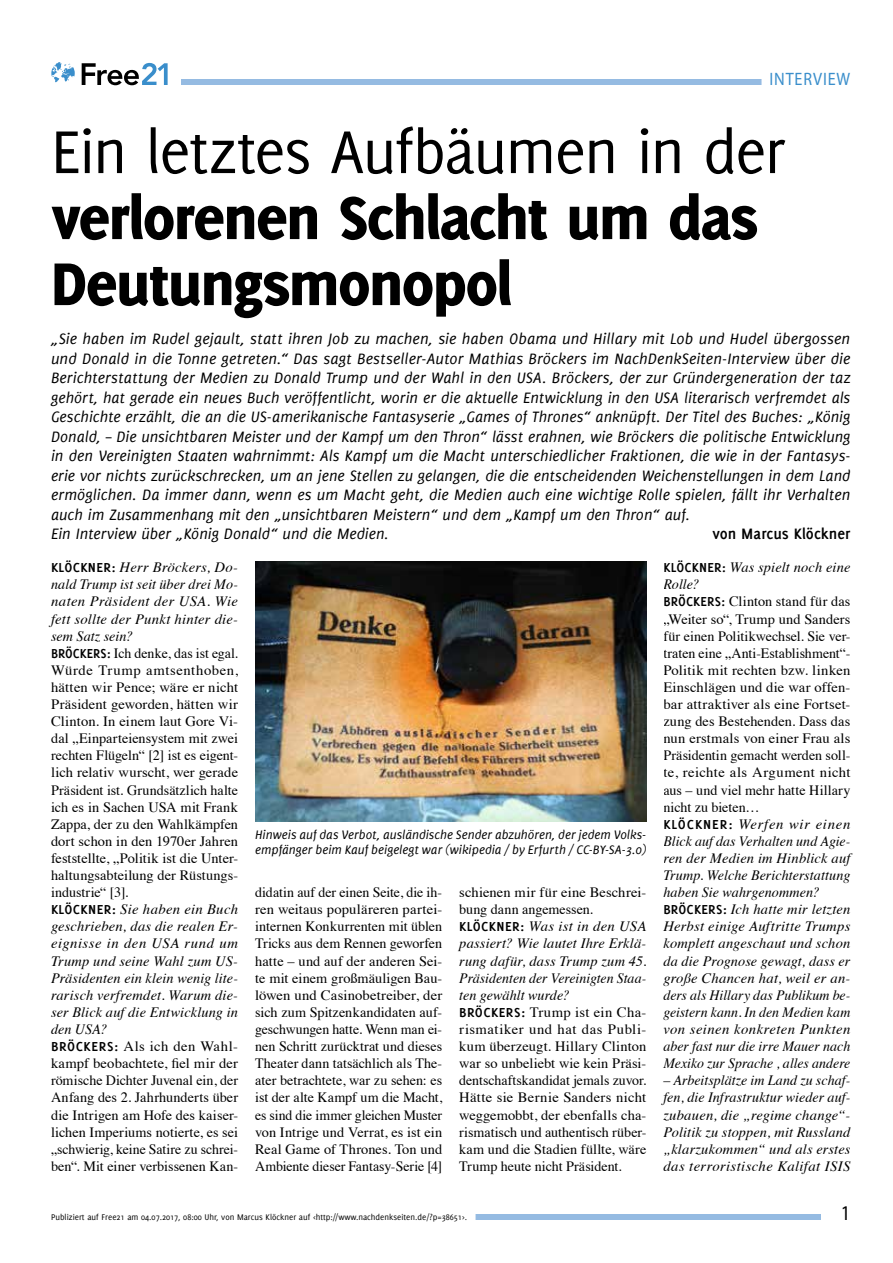
<style>
.page{position:relative;width:893px;height:1263px;background:#fff}
.page>*{position:absolute;margin:0;border:0;box-sizing:border-box;transform-origin:0 0}
.t1{font:800 66px/66px "Delicious";letter-spacing:-.02em;color:#000}
.t2{font:66px "Delicious";letter-spacing:-.025em;color:#000}
.t3{font:21px "Myriad Pro";color:#000;scale:.9 1}
.t4{font:18px "Myriad Pro";letter-spacing:.05em;color:#3a8ecb;scale:.9 1}
.t5{font:italic 16.5px/19.5px "Delicious";letter-spacing:.005em;color:#000}
.t6{font:700 16.5px "Delicious";color:#000}
.t7{font:14.25px/17.1px "Times";letter-spacing:.005em;color:#000}
.t8{font:italic 14.25px/17.1px "Times";letter-spacing:.01em;color:#000}
.t9{font:italic 13.5px/15px "Delicious";letter-spacing:.005em;color:#000}
.t10{font:9px "Delicious";color:#000}
.s1{font-family:"Delicious";font-weight:700}
.s2{font-style:italic}
.s3{font-family:"Delicious";font-weight:700;font-style:normal}
.s4{font-style:normal}
</style>
<div class="page">
<div style="left:181px;top:79px;width:669px;height:6px;background:#95bbe2"></div>
<div style="left:55px;top:1214px;width:766px;height:6px;background:#95bbe2"></div>
<div style="left:43px;top:1212px;width:433px;height:12px;background:#fff"></div>
<div style="left:761px;top:74px;width:98px;height:15px;background:#fff"></div>
<svg style="left:82px;top:63px;width:86px;height:22px"></svg>
<svg style="left:51px;top:62px;width:24px;height:20px"></svg>
<img style="left:255px;top:561px;width:391px;height:260px">
<p class="t4" style="left:769px;top:68px;width:91px">INTERVIEW</p>
<h1 class="t2" style="left:51px;top:114px;width:736px">Ein letztes Aufbäumen in der</h1>
<h1 class="t1" style="left:51px;top:184px;width:708px">verlorenen Schlacht um das<br>Deutungsmonopol</h1>
<p class="t5" style="left:51px;top:329px;width:801px">„Sie haben im Rudel gejault, statt ihren Job zu machen, sie haben Obama und Hillary mit Lob und Hudel übergossen und Donald in die Tonne getreten.“ Das sagt Bestseller-Autor Mathias Bröckers im NachDenkSeiten-Interview über die Berichterstattung der Medien zu Donald Trump und der Wahl in den USA. Bröckers, der zur Gründergeneration der taz gehört, hat gerade ein neues Buch veröffentlicht, worin er die aktuelle Entwicklung in den USA literarisch verfremdet als Geschichte erzählt, die an die US-amerikanische Fantasyserie „Games of Thrones“ anknüpft. Der Titel des Buches: „König Donald, – Die unsichtbaren Meister und der Kampf um den Thron“ lässt erahnen, wie Bröckers die politische Entwicklung in den Vereinigten Staaten wahrnimmt: Als Kampf um die Macht unterschiedlicher Fraktionen, die wie in der Fantasys&shy;erie vor nichts zurückschrecken, um an jene Stellen zu gelangen, die die entscheidenden Weichenstellungen in dem Land ermöglichen. Da immer dann, wenn es um Macht geht, die Medien auch eine wichtige Rolle spielen, fällt ihr Verhalten auch im Zusammenhang mit den „unsichtbaren Meistern“ und dem „Kampf um den Thron“ auf.<br>Ein Interview über „König Donald“ und die Medien.</p>
<p class="t6" style="left:712px;top:524px;width:140px">von Marcus Klöckner</p>
<p class="t7" style="left:51px;top:558px;width:189px"><span class="s1">KLÖCKNER:</span> <span class="s2">Herr Bröckers, Do&shy;nald Trump ist seit über drei Mo&shy;naten Präsident der USA. Wie fett sollte der Punkt hinter die&shy;sem Satz sein?<br></span><span class="s1">BRÖCKERS:</span> Ich denke, das ist egal.<br>Würde Trump amtsenthoben, hätten wir Pence; wäre er nicht<br>Präsident geworden, hätten wir<br>Clinton. In einem laut Gore Vi&shy;dal „Einparteiensystem mit zwei rechten Flügeln“ [2] ist es eigent&shy;lich relativ wurscht, wer gerade<br>Präsident ist. Grundsätzlich halte ich es in Sachen USA mit Frank<br>Zappa, der zu den Wahlkämpfen dort schon in den 1970er Jahren feststellte, „Politik ist die Unter&shy;haltungsabteilung der Rüstungs&shy;industrie“ [3].<br><span class="s1">KLÖCKNER:</span> <span class="s2">Sie haben ein Buch geschrieben, das die realen Er&shy;eignisse in den USA rund um<br>Trump und seine Wahl zum US-<br>Präsidenten ein klein wenig lite&shy;rarisch verfremdet. Warum die&shy;ser Blick auf die Entwicklung in den USA?<br></span><span class="s1">BRÖCKERS:</span> Als ich den Wahl&shy;kampf beobachtete, fiel mir der römische Dichter Juvenal ein, der<br>Anfang des 2. Jahrhunderts über die Intrigen am Hofe des kaiser&shy;lichen Imperiums notierte, es sei „schwierig, keine Satire zu schrei&shy;ben“. Mit einer verbissenen Kan-</p>
<p class="t9" style="left:255px;top:827px;width:393px">Hinweis auf das Verbot, ausländische Sender abzuhören, der jedem Volks&shy;empfänger beim Kauf beigelegt war (wikipedia / by Erfurth / CC-BY-SA-3.0)</p>
<p class="t7" style="left:255px;top:883px;width:189px;text-align:justify">didatin auf der einen Seite, die ih&shy;ren weitaus populäreren partei&shy;internen Konkurrenten mit üblen Tricks aus dem Rennen geworfen hatte – und auf der anderen Sei&shy;te mit einem großmäuligen Bau&shy;löwen und Casinobetreiber, der sich zum Spitzenkandidaten auf&shy;geschwungen hatte. Wenn man ei&shy;nen Schritt zurücktrat und dieses Theater dann tatsächlich als The&shy;ater betrachtete, war zu sehen: es ist der alte Kampf um die Macht, es sind die immer gleichen Muster von Intrige und Verrat, es ist ein Real Game of Thrones. Ton und Ambiente dieser Fantasy-Serie [4]</p>
<p class="t7" style="left:459px;top:883px;width:189px">schienen mir für eine Beschrei&shy;bung dann angemessen.<br><span class="s1">KLÖCKNER:</span> <span class="s2">Was ist in den USA passiert? Wie lautet Ihre Erklä&shy;rung dafür, dass Trump zum 45.<br>Präsidenten der Vereinigten Staa&shy;ten gewählt wurde?<br></span><span class="s1">BRÖCKERS:</span> Trump ist ein Cha&shy;rismatiker und hat das Publi&shy;kum überzeugt. Hillary Clinton war so unbeliebt wie kein Präsi&shy;dentschaftskandidat jemals zuvor.<br>Hätte sie Bernie Sanders nicht weggemobbt, der ebenfalls cha&shy;rismatisch und authentisch rüber&shy;kam und die Stadien füllte, wäre<br>Trump heute nicht Präsident.</p>
<p class="t8" style="left:663px;top:558px;width:189px"><span class="s3">KLÖCKNER:</span> Was spielt noch eine<br>Rolle?<br><span class="s3">BRÖCKERS:</span> <span class="s4">Clinton stand für das „Weiter so“, Trump und Sanders für einen Politikwechsel. Sie ver&shy;traten eine „Anti-Establishment“-<br>Politik mit rechten bzw. linken<br>Einschlägen und die war offen&shy;bar attraktiver als eine Fortset&shy;zung des Bestehenden. Dass das nun erstmals von einer Frau als<br>Präsidentin gemacht werden soll&shy;te, reichte als Argument nicht aus – und viel mehr hatte Hillary nicht zu bieten…<br></span><span class="s3">KLÖCKNER:</span> Werfen wir einen<br>Blick auf das Verhalten und Agie&shy;ren der Medien im Hinblick auf<br>Trump. Welche Berichterstattung haben Sie wahrgenommen?<br><span class="s3">BRÖCKERS:</span> Ich hatte mir letzten<br>Herbst einige Auftritte Trumps komplett angeschaut und schon da die Prognose gewagt, dass er große Chancen hat, weil er an&shy;ders als Hillary das Publikum be&shy;geistern kann. In den Medien kam von seinen konkreten Punkten aber fast nur die irre Mauer nach<br>Mexiko zur Sprache , alles andere</p>
<p class="t8" style="left:663px;top:1071px;width:189px;text-align:justify">– Arbeitsplätze im Land zu schaf&shy;fen, die Infrastruktur wieder auf&shy;zubauen, die „regime change“- Politik zu stoppen, mit Russland „klarzukommen“ und als erstes das terroristische Kalifat ISIS</p>
<p class="t10" style="left:51px;top:1212px;width:417px">Publiziert auf Free21 am 04.07.2017, 08:00 Uhr, von Marcus Klöckner auf &lt;http://www.nachdenkseiten.de/?p=38651&gt;.</p>
<h2 class="t3" style="left:841px;top:1200px;width:12px">1</h2>
</div>
